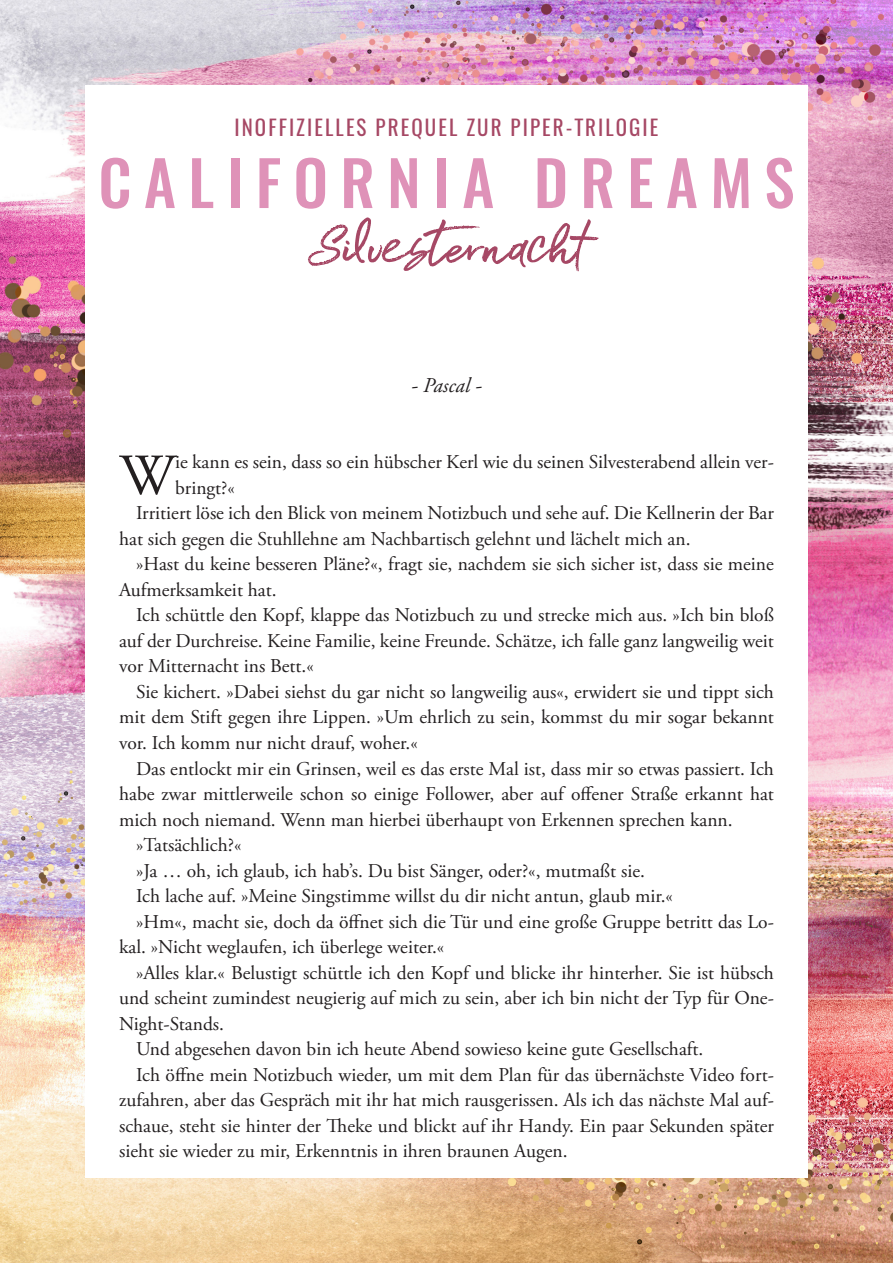
<style>
.page{position:relative;width:893px;height:1263px;background:#fff}
.page>*{position:absolute;margin:0;border:0;box-sizing:border-box;transform-origin:0 0}
.t1{font:500 61.5px "Oswald";letter-spacing:.2em;color:#df92b8}
.t2{font:57.9px "Adobe Garamond Pro";color:#231f20}
.t3{font:900 54px "Serial Catch";color:#a64865}
.t4{font:21px "Oswald";letter-spacing:.1em;color:#a64865}
.t5{font:italic 21px "Adobe Garamond Pro";color:#231f20}
.t6{font:19.5px "Adobe Garamond Pro";color:#231f20}
</style>
<div class="page">
<img style="left:0;top:0;width:893px;height:1263px">
<div style="left:85px;top:85px;width:723px;height:1093px;background:#fff"></div>
<p class="t4" style="left:234px;top:113px;width:425px">INOFFIZIELLES PREQUEL ZUR PIPER-TRILOGIE</p>
<h1 class="t1" style="left:98px;top:151px;width:698px">CALIFORNIA DREAMS</h1>
<h3 class="t3" style="left:308px;top:212px;width:288px">Silvesternacht</h3>
<p class="t5" style="left:411px;top:373px;width:72px">- Pascal -</p>
<h2 class="t2" style="left:119px;top:441px;width:57px">W</h2>
<p class="t6" style="left:175px;top:450px;width:600px">ie kann es sein, dass so ein hübscher Kerl wie du seinen Silvesterabend allein ver-</p>
<p class="t6" style="left:175px;top:476px;width:61px">bringt?«</p>
<p class="t6" style="left:136px;top:501px;width:639px">Irritiert löse ich den Blick von meinem Notizbuch und sehe auf. Die Kellnerin der Bar</p>
<p class="t6" style="left:119px;top:527px;width:573px">hat sich gegen die Stuhllehne am Nachbartisch gelehnt und lächelt mich an.</p>
<p class="t6" style="left:136px;top:552px;width:639px">»Hast du keine besseren Pläne?«, fragt sie, nachdem sie sich sicher ist, dass sie meine</p>
<p class="t6" style="left:119px;top:578px;width:159px">Aufmerksamkeit hat.</p>
<p class="t6" style="left:136px;top:603px;width:639px">Ich schüttle den Kopf, klappe das Notizbuch zu und strecke mich aus. »Ich bin bloß</p>
<p class="t6" style="left:119px;top:629px;width:656px">auf der Durchreise. Keine Familie, keine Freunde. Schätze, ich falle ganz langweilig weit</p>
<p class="t6" style="left:119px;top:654px;width:196px">vor Mitternacht ins Bett.«</p>
<p class="t6" style="left:136px;top:680px;width:639px">Sie kichert. »Dabei siehst du gar nicht so langweilig aus«, erwidert sie und tippt sich</p>
<p class="t6" style="left:119px;top:706px;width:656px">mit dem Stift gegen ihre Lippen. »Um ehrlich zu sein, kommst du mir sogar bekannt</p>
<p class="t6" style="left:119px;top:731px;width:300px">vor. Ich komm nur nicht drauf, woher.«</p>
<p class="t6" style="left:136px;top:757px;width:639px">Das entlockt mir ein Grinsen, weil es das erste Mal ist, dass mir so etwas passiert. Ich</p>
<p class="t6" style="left:119px;top:782px;width:656px">habe zwar mittlerweile schon so einige Follower, aber auf offener Straße erkannt hat</p>
<p class="t6" style="left:119px;top:808px;width:615px">mich noch niemand. Wenn man hierbei überhaupt von Erkennen sprechen kann.</p>
<p class="t6" style="left:136px;top:833px;width:107px">»Tatsächlich?«</p>
<p class="t6" style="left:136px;top:859px;width:510px">»Ja … oh, ich glaub, ich hab’s. Du bist Sänger, oder?«, mutmaßt sie.</p>
<p class="t6" style="left:136px;top:884px;width:538px">Ich lache auf. »Meine Singstimme willst du dir nicht antun, glaub mir.«</p>
<p class="t6" style="left:136px;top:910px;width:639px">»Hm«, macht sie, doch da öffnet sich die Tür und eine große Gruppe betritt das Lo-</p>
<p class="t6" style="left:119px;top:935px;width:327px">kal. »Nicht weglaufen, ich überlege weiter.«</p>
<p class="t6" style="left:136px;top:961px;width:639px">»Alles klar.« Belustigt schüttle ich den Kopf und blicke ihr hinterher. Sie ist hübsch</p>
<p class="t6" style="left:119px;top:986px;width:656px">und scheint zumindest neugierig auf mich zu sein, aber ich bin nicht der Typ für One-</p>
<p class="t6" style="left:119px;top:1012px;width:107px">Night-Stands.</p>
<p class="t6" style="left:136px;top:1037px;width:569px">Und abgesehen davon bin ich heute Abend sowieso keine gute Gesellschaft.</p>
<p class="t6" style="left:136px;top:1063px;width:639px">Ich öffne mein Notizbuch wieder, um mit dem Plan für das übernächste Video fort-</p>
<p class="t6" style="left:119px;top:1088px;width:656px">zufahren, aber das Gespräch mit ihr hat mich rausgerissen. Als ich das nächste Mal auf-</p>
<p class="t6" style="left:119px;top:1114px;width:656px">schaue, steht sie hinter der Theke und blickt auf ihr Handy. Ein paar Sekunden später</p>
<p class="t6" style="left:119px;top:1139px;width:450px">sieht sie wieder zu mir, Erkenntnis in ihren braunen Augen.</p>
</div>
